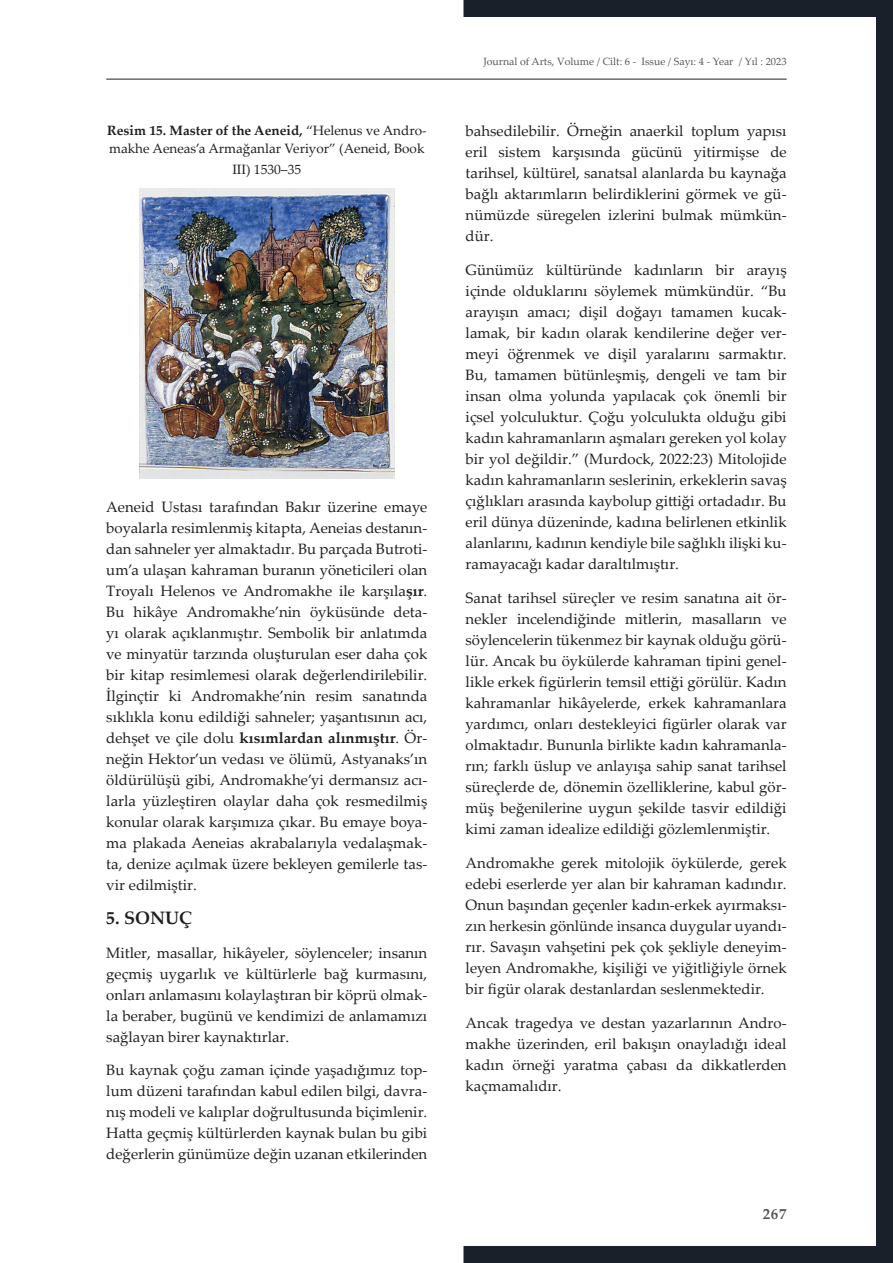
<style>
.page{position:relative;width:893px;height:1263px;background:#fff}
.page>*{position:absolute;margin:0;border:0;box-sizing:border-box;transform-origin:0 0}
.t1{font:700 18px "Palatino Linotype";color:#231f20}
.t2{font:15px/21px "Palatino Linotype";color:#231f20;text-align:justify}
.t3{font:700 15px "Palatino Linotype";color:#57585a}
.t4{font:13.5px/18px "Palatino Linotype";color:#231f20}
.t5{font:10.5px "Palatino Linotype";color:#57585a}
.s1{font-weight:700}
</style>
<div class="page">
<svg style="left:463px;top:0;width:430px;height:1263px"></svg>
<hr style="left:106px;top:79px;width:681px;height:1px;background:#231f20">
<img style="left:139px;top:188px;width:255px;height:290px">
<p class="t4" style="left:107px;top:121px;width:321px"><span class="s1">Resim 15. Master of the Aeneid,</span> “Helenus ve Andro&shy;makhe Aeneas’a Armağanlar Veriyor” (Aeneid, Book</p>
<p class="t4" style="left:232px;top:160px;width:70px">III) 1530–35</p>
<p class="t2" style="left:106px;top:496px;width:323px">Aeneid Ustası tarafından Bakır üzerine emaye boyalarla resimlenmiş kitapta, Aeneias destanın&shy;dan sahneler yer almaktadır. Bu parçada Butroti&shy;um’a ulaşan kahraman buranın yöneticileri olan Troyalı Helenos ve Andromakhe ile karşıla<span class="s1">şır</span>.<br>Bu hikâye Andromakhe’nin öyküsünde deta&shy;yı olarak açıklanmıştır. Sembolik bir anlatımda ve minyatür tarzında oluşturulan eser daha çok bir kitap resimlemesi olarak değerlendirilebilir.<br>İlginçtir ki Andromakhe’nin resim sanatında sıklıkla konu edildiği sahneler; yaşantısının acı, dehşet ve çile dolu <span class="s1">kısımlardan alınmıştır</span>. Ör&shy;neğin Hektor’un vedası ve ölümü, Astyanaks’ın öldürülüşü gibi, Andromakhe’yi dermansız acı&shy;larla yüzleştiren olaylar daha çok resmedilmiş konular olarak karşımıza çıkar. Bu emaye boya&shy;ma plakada Aeneias akrabalarıyla vedalaşmak&shy;ta, denize açılmak üzere bekleyen gemilerle tas&shy;vir edilmiştir.</p>
<p class="t1" style="left:106px;top:905px;width:87px">5. SONUÇ</p>
<p class="t2" style="left:106px;top:941px;width:323px">Mitler, masallar, hikâyeler, söylenceler; insanın geçmiş uygarlık ve kültürlerle bağ kurmasını, onları anlamasını kolaylaştıran bir köprü olmak&shy;la beraber, bugünü ve kendimizi de anlamamızı sağlayan birer kaynaktırlar.</p>
<p class="t2" style="left:106px;top:1059px;width:323px">Bu kaynak çoğu zaman içinde yaşadığımız top&shy;lum düzeni tarafından kabul edilen bilgi, davra&shy;nış modeli ve kalıplar doğrultusunda biçimlenir.<br>Hatta geçmiş kültürlerden kaynak bulan bu gibi değerlerin günümüze değin uzanan etkilerinden</p>
<p class="t5" style="left:483px;top:54px;width:305px">Journal of Arts, Volume / Cilt: 6 - Issue / Sayı: 4 - Year / Yıl : 2023</p>
<p class="t2" style="left:466px;top:120px;width:323px">bahsedilebilir. Örneğin anaerkil toplum yapısı eril sistem karşısında gücünü yitirmişse de tarihsel, kültürel, sanatsal alanlarda bu kaynağa bağlı aktarımların belirdiklerini görmek ve gü&shy;nümüzde süregelen izlerini bulmak mümkün&shy;dür.</p>
<p class="t2" style="left:466px;top:259px;width:323px">Günümüz kültüründe kadınların bir arayış içinde olduklarını söylemek mümkündür. “Bu arayışın amacı; dişil doğayı tamamen kucak&shy;lamak, bir kadın olarak kendilerine değer ver&shy;meyi öğrenmek ve dişil yaralarını sarmaktır.<br>Bu, tamamen bütünleşmiş, dengeli ve tam bir insan olma yolunda yapılacak çok önemli bir içsel yolculuktur. Çoğu yolculukta olduğu gibi kadın kahramanların aşmaları gereken yol kolay bir yol değildir.” (Murdock, 2022:23) Mitolojide kadın kahramanların seslerinin, erkeklerin savaş çığlıkları arasında kaybolup gittiği ortadadır. Bu eril dünya düzeninde, kadına belirlenen etkinlik alanlarını, kadının kendiyle bile sağlıklı ilişki ku&shy;ramayacağı kadar daraltılmıştır.</p>
<p class="t2" style="left:466px;top:587px;width:323px">Sanat tarihsel süreçler ve resim sanatına ait ör&shy;nekler incelendiğinde mitlerin, masalların ve söylencelerin tükenmez bir kaynak olduğu görü&shy;lür. Ancak bu öykülerde kahraman tipini genel&shy;likle erkek figürlerin temsil ettiği görülür. Kadın kahramanlar hikâyelerde, erkek kahramanlara yardımcı, onları destekleyici figürler olarak var olmaktadır. Bununla birlikte kadın kahramanla&shy;rın; farklı üslup ve anlayışa sahip sanat tarihsel süreçlerde de, dönemin özelliklerine, kabul gör&shy;müş beğenilerine uygun şekilde tasvir edildiği kimi zaman idealize edildiği gözlemlenmiştir.</p>
<p class="t2" style="left:466px;top:851px;width:323px">Andromakhe gerek mitolojik öykülerde, gerek edebi eserlerde yer alan bir kahraman kadındır.<br>Onun başından geçenler kadın-erkek ayırmaksı&shy;zın herkesin gönlünde insanca duygular uyandı&shy;rır. Savaşın vahşetini pek çok şekliyle deneyim&shy;leyen Andromakhe, kişiliği ve yiğitliğiyle örnek bir figür olarak destanlardan seslenmektedir.</p>
<p class="t2" style="left:466px;top:1011px;width:323px">Ancak tragedya ve destan yazarlarının Andro&shy;makhe üzerinden, eril bakışın onayladığı ideal kadın örneği yaratma çabası da dikkatlerden kaçmamalıdır.</p>
<p class="t3" style="left:763px;top:1203px;width:25px">267</p>
</div>
